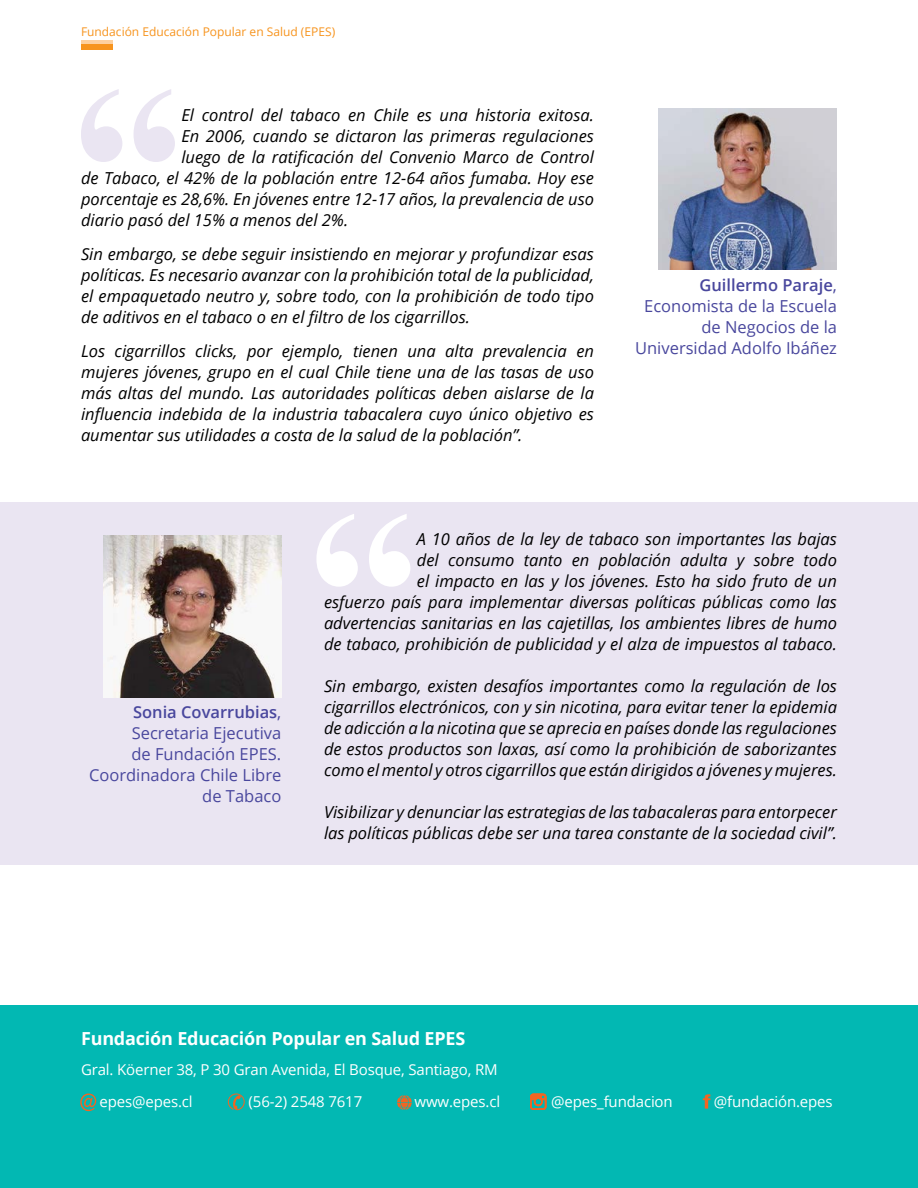
<style>
.page{position:relative;width:918px;height:1188px;background:#fff}
.page>*{position:absolute;margin:0;border:0;box-sizing:border-box;transform-origin:0 0}
.t1{font:700 18px "Open Sans";letter-spacing:-.01em;color:#fff}
.t2{font:italic 16.5px/21px "Open Sans";color:#000;text-align:justify}
.t3{font:16.5px/21px "Open Sans";color:#49479d;text-align:right}
.t4{font:15px/31.2px "Open Sans";letter-spacing:-.01em;color:#fff;text-align:right}
.t5{font:12px "Open Sans";color:#f7941e}
.s1{font-weight:600}
</style>
<div class="page">
<div style="left:0;top:502px;width:918px;height:363px;background:#eae5f2"></div>
<svg style="left:316px;top:514px;width:94px;height:73px"></svg>
<div style="left:0;top:1005px;width:918px;height:183px;background:#02b8b3"></div>
<img style="left:658px;top:108px;width:179px;height:162px">
<img style="left:103px;top:536px;width:178px;height:162px">
<svg style="left:80px;top:1094px;width:16px;height:17px"></svg>
<svg style="left:703px;top:1094px;width:7px;height:15px"></svg>
<svg style="left:530px;top:1094px;width:16px;height:16px"></svg>
<svg style="left:228px;top:1093px;width:17px;height:18px"></svg>
<svg style="left:397px;top:1095px;width:15px;height:15px"></svg>
<div style="left:81px;top:45px;width:32px;height:5px;background:#f7941e"></div>
<hr style="left:81px;top:40px;width:32px;height:4px;background:#fed09e">
<svg style="left:81px;top:89px;width:94px;height:73px"></svg>
<p class="t5" style="left:81px;top:24px;width:256px">Fundación Educación Popular en Salud (EPES)</p>
<p class="t2" style="left:181px;top:104px;width:414px">El control del tabaco en Chile es una historia exitosa.</p>
<p class="t2" style="left:181px;top:125px;width:414px">En 2006, cuando se dictaron las primeras regulaciones</p>
<p class="t2" style="left:181px;top:146px;width:414px">luego de la ratificación del Convenio Marco de Control</p>
<p class="t2" style="left:81px;top:167px;width:514px">de Tabaco, el 42% de la población entre 12-64 años fumaba. Hoy ese</p>
<p class="t2" style="left:81px;top:188px;width:514px">porcentaje es 28,6%. En jóvenes entre 12-17 años, la prevalencia de uso</p>
<p class="t2" style="left:81px;top:209px;width:269px">diario pasó del 15% a menos del 2%.</p>
<p class="t2" style="left:81px;top:243px;width:514px">Sin embargo, se debe seguir insistiendo en mejorar y profundizar esas políticas. Es necesario avanzar con la prohibición total de la publicidad, el empaquetado neutro y, sobre todo, con la prohibición de todo tipo de aditivos en el tabaco o en el filtro de los cigarrillos.</p>
<p class="t2" style="left:81px;top:340px;width:515px">Los cigarrillos clicks, por ejemplo, tienen una alta prevalencia en mujeres jóvenes, grupo en el cual Chile tiene una de las tasas de uso más altas del mundo. Las autoridades políticas deben aislarse de la influencia indebida de la industria tabacalera cuyo único objetivo es aumentar sus utilidades a costa de la salud de la población”.</p>
<p class="t3" style="left:635px;top:274px;width:203px"><span class="s1">Guillermo Paraje</span>,<br>Economista de la Escuela de Negocios de la<br>Universidad Adolfo Ibáñez</p>
<p class="t3" style="left:89px;top:701px;width:194px"><span class="s1">Sonia Covarrubias</span>,<br>Secretaria Ejecutiva<br>de Fundación EPES.<br>Coordinadora Chile Libre de Tabaco</p>
<p class="t2" style="left:324px;top:528px;width:514px;text-align:right">A 10 años de la ley de tabaco son importantes las bajas<br>del consumo tanto en población adulta y sobre todo<br>el impacto en las y los jóvenes. Esto ha sido fruto de un<br>esfuerzo país para implementar diversas políticas públicas como las advertencias sanitarias en las cajetillas, los ambientes libres de humo de tabaco, prohibición de publicidad y el alza de impuestos al tabaco.</p>
<p class="t2" style="left:324px;top:675px;width:514px">Sin embargo, existen desafíos importantes como la regulación de los cigarrillos electrónicos, con y sin nicotina, para evitar tener la epidemia de adicción a la nicotina que se aprecia en países donde las regulaciones de estos productos son laxas, así como la prohibición de saborizantes como el mentol y otros cigarrillos que están dirigidos a jóvenes y mujeres.</p>
<p class="t2" style="left:324px;top:801px;width:514px">Visibilizar y denunciar las estrategias de las tabacaleras para entorpecer las políticas públicas debe ser una tarea constante de la sociedad civil”.</p>
<p class="t1" style="left:81px;top:1026px;width:386px">Fundación Educación Popular en Salud EPES</p>
<p class="t4" style="left:81px;top:1054px;width:421px">Gral. Köerner 38, P 30 Gran Avenida, El Bosque, Santiago, RM www.epes.cl</p>
<p class="t4" style="left:100px;top:1086px;width:95px">epes@epes.cl</p>
<p class="t4" style="left:249px;top:1085px;width:115px">(56-2) 2548 7617</p>
<p class="t4" style="left:551px;top:1086px;width:123px">@epes_fundacion</p>
<p class="t4" style="left:714px;top:1085px;width:120px">@fundación.epes</p>
</div>
